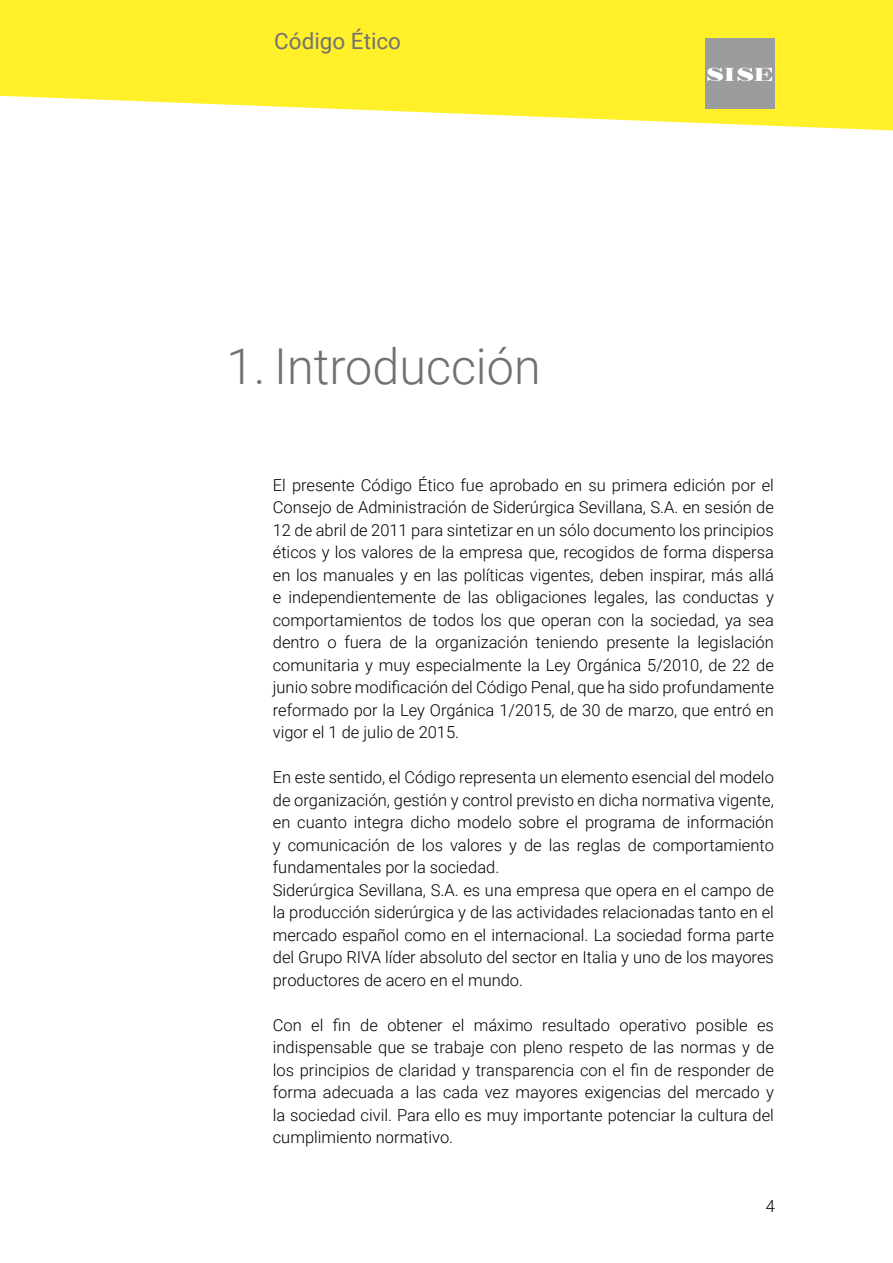
<style>
.page{position:relative;width:893px;height:1263px;background:#fff}
.page>*{position:absolute;margin:0;border:0;box-sizing:border-box;transform-origin:0 0}
.t1{font:300 49.5px "Roboto";color:#727171}
.t2{font:22.5px "Roboto";color:#727271}
.t3{font:300 16.5px/22.5px "Roboto";color:#000;text-align:justify}
</style>
<div class="page">
<svg style="left:0;top:0;width:893px;height:130px;fill:#fff029"></svg>
<div style="left:705px;top:38px;width:70px;height:70px;background:#9a9c9e"></div>
<svg style="left:707px;top:68px;width:65px;height:13px"></svg>
<h2 class="t2" style="left:274px;top:25px;width:128px">Código Ético</h2>
<h1 class="t1" style="left:226px;top:332px;width:316px">1. Introducción</h1>
<p class="t3" style="left:273px;top:473px;width:503px">El presente Código Ético fue aprobado en su primera edición por el Consejo de Administración de Siderúrgica Sevillana, S.A. en sesión de 12 de abril de 2011 para sintetizar en un sólo documento los principios éticos y los valores de la empresa que, recogidos de forma dispersa en los manuales y en las políticas vigentes, deben inspirar, más allá e independientemente de las obligaciones legales, las conductas y comportamientos de todos los que operan con la sociedad, ya sea dentro o fuera de la organización teniendo presente la legislación comunitaria y muy especialmente la Ley Orgánica 5/2010, de 22 de junio sobre modificación del Código Penal, que ha sido profundamente reformado por la Ley Orgánica 1/2015, de 30 de marzo, que entró en vigor el 1 de julio de 2015.</p>
<p class="t3" style="left:273px;top:765px;width:503px;text-align:left">En este sentido, el Código representa un elemento esencial del modelo de organización, gestión y control previsto en dicha normativa vigente, en cuanto integra dicho modelo sobre el programa de información y comunicación de los valores y de las reglas de comportamiento fundamentales por la sociedad.<br>Siderúrgica Sevillana, S.A. es una empresa que opera en el campo de la producción siderúrgica y de las actividades relacionadas tanto en el mercado español como en el internacional. La sociedad forma parte del Grupo RIVA líder absoluto del sector en Italia y uno de los mayores productores de acero en el mundo.</p>
<p class="t3" style="left:273px;top:1013px;width:503px">Con el fin de obtener el máximo resultado operativo posible es indispensable que se trabaje con pleno respeto de las normas y de los principios de claridad y transparencia con el fin de responder de forma adecuada a las cada vez mayores exigencias del mercado y la sociedad civil. Para ello es muy importante potenciar la cultura del cumplimiento normativo.</p>
<p class="t3" style="left:766px;top:1194px;width:11px">4</p>
</div>
